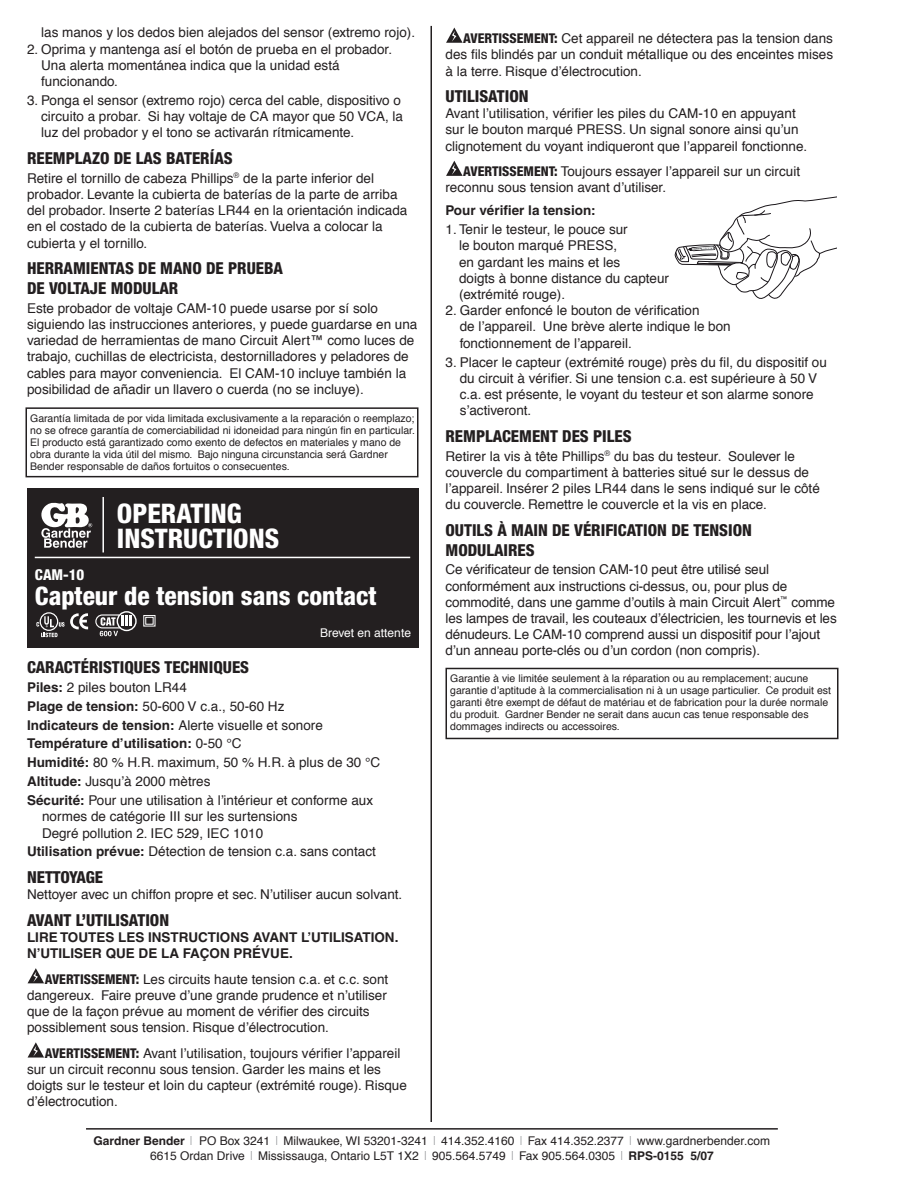
<style>
.page{position:relative;width:918px;height:1188px;background:#fff}
.page>*{position:absolute;margin:0;border:0;box-sizing:border-box;transform-origin:0 0}
.t1{font:800 condensed 27px/25.5px "Helvetica Neue LT Std";color:#fff}
.t2{font:800 condensed 25.5px "Helvetica Neue LT Std";color:#fff}
.t3{font:800 condensed 16.5px/19.8px "Helvetica Neue LT Std";color:#231f20}
.t4{font:800 condensed 15px "Helvetica Neue LT Std";color:#fff}
.t5{font:13.5px/16.2px "Helvetica";color:#231f20}
.t6{font:700 13.5px/16.2px "Helvetica";color:#231f20}
.t7{font:12px/14.4px "Helvetica";color:#231f20;text-align:center}
.t8{font:12px "Helvetica";color:#fff}
.t9{font:10.5px/12px "Helvetica";color:#231f20}
.s1{font-weight:700}
.s2{font-family:"Helvetica Neue LT Std";font-weight:800;font-stretch:condensed}
.s3{font-weight:300;font-stretch:condensed;color:#939598}
</style>
<div class="page">
<svg style="left:28px;top:968px;width:16px;height:15px"></svg>
<svg style="left:28px;top:1042px;width:16px;height:16px"></svg>
<svg style="left:446px;top:28px;width:17px;height:15px"></svg>
<svg style="left:446px;top:161px;width:17px;height:15px"></svg>
<hr style="left:430px;top:26px;width:2px;height:1096px;background:#231f20">
<div style="left:26px;top:407px;width:392px;height:70px;border:2px solid #231f20"></div>
<div style="left:446px;top:668px;width:392px;height:71px;border:2px solid #231f20"></div>
<svg style="left:675px;top:196px;width:162px;height:103px"></svg>
<div style="left:27px;top:489px;width:391px;height:159px;background:#231f20"></div>
<svg style="left:41px;top:502px;width:51px;height:46px"></svg>
<hr style="left:102px;top:497px;width:2px;height:55px;background:#fff">
<hr style="left:35px;top:557px;width:375px;height:1px;background:#fff">
<div style="left:40px;top:612px;width:18px;height:19px;border:1px solid #fff;border-radius:50%"></div>
<svg style="left:36px;top:613px;width:52px;height:24px"></svg>
<div style="left:117px;top:611px;width:20px;height:20px;border:1px solid #fff;border-radius:50%"></div>
<svg style="left:95px;top:614px;width:37px;height:22px"></svg>
<div style="left:143px;top:615px;width:12px;height:11px;border:1px solid #fff"></div>
<div style="left:145px;top:617px;width:9px;height:8px;border:1px solid #fff"></div>
<hr style="left:86px;top:1128px;width:692px;height:2px;background:#231f20">
<p class="t5" style="left:41px;top:24px;width:376px">las manos y los dedos bien alejados del sensor (extremo rojo).</p>
<p class="t5" style="left:41px;top:40px;width:352px;text-indent:-14px">2. Oprima y mantenga así el botón de prueba en el probador.<br>Una alerta momentánea indica que la unidad está funcionando.</p>
<p class="t5" style="left:41px;top:92px;width:363px;text-indent:-14px">3. Ponga el sensor (extremo rojo) cerca del cable, dispositivo o circuito a probar. Si hay voltaje de CA mayor que 50 VCA, la luz del probador y el tono se activarán rítmicamente.</p>
<p class="t3" style="left:27px;top:148px;width:207px">REEMPLAZO DE LAS BATERÍAS</p>
<p class="t5" style="left:27px;top:170px;width:382px">Retire el tornillo de cabeza Phillips<sup>®</sup> de la parte inferior del probador. Levante la cubierta de baterías de la parte de arriba del probador. Inserte 2 baterías LR44 en la orientación indicada en el costado de la cubierta de baterías. Vuelva a colocar la cubierta y el tornillo.</p>
<p class="t3" style="left:27px;top:258px;width:258px">HERRAMIENTAS DE MANO DE PRUEBA<br>DE VOLTAJE MODULAR</p>
<p class="t5" style="left:27px;top:300px;width:392px">Este probador de voltaje CAM-10 puede usarse por sí solo siguiendo las instrucciones anteriores, y puede guardarse en una variedad de herramientas de mano Circuit Alert™ como luces de trabajo, cuchillas de electricista, destornilladores y peladores de cables para mayor conveniencia. El CAM-10 incluye también la posibilidad de añadir un llavero o cuerda (no se incluye).</p>
<p class="t9" style="left:30px;top:412px;width:386px">Garantía limitada de por vida limitada exclusivamente a la reparación o reemplazo; no se ofrece garantía de comerciabilidad ni idoneidad para ningún fin en particular.<br>El producto está garantizado como exento de defectos en materiales y mano de obra durante la vida útil del mismo. Bajo ninguna circunstancia será Gardner Bender responsable de daños fortuitos o consecuentes.</p>
<h1 class="t1" style="left:117px;top:500px;width:164px">OPERATING<br>INSTRUCTIONS</h1>
<p class="t4" style="left:35px;top:565px;width:51px">CAM-10</p>
<h2 class="t2" style="left:35px;top:581px;width:343px">Capteur de tension sans contact</h2>
<p class="t8" style="left:320px;top:622px;width:92px">Brevet en attente</p>
<p class="t3" style="left:27px;top:657px;width:224px">CARACTÉRISTIQUES TECHNIQUES</p>
<p class="t5" style="left:27px;top:677px;width:355px;line-height:18.9px"><span class="s1">Piles:</span> 2 piles bouton LR44<br><span class="s1">Plage de tension:</span> 50-600 V c.a., 50-60 Hz<br><span class="s1">Indicateurs de tension:</span> Alerte visuelle et sonore <span class="s1">Température d’utilisation:</span> 0-50 °C<br><span class="s1">Humidité:</span> 80 % H.R. maximum, 50 % H.R. à plus de 30 °C <span class="s1">Altitude:</span> Jusqu’à 2000 mètres<br><span class="s1">Sécurité:</span> Pour une utilisation à l’intérieur et conforme aux</p>
<p class="t5" style="left:42px;top:808px;width:257px">normes de catégorie III sur les surtensions<br>Degré pollution 2. IEC 529, IEC 1010</p>
<p class="t5" style="left:27px;top:843px;width:350px"><span class="s1">Utilisation prévue:</span> Détection de tension c.a. sans contact</p>
<p class="t3" style="left:27px;top:867px;width:78px">NETTOYAGE</p>
<p class="t5" style="left:27px;top:886px;width:377px">Nettoyer avec un chiffon propre et sec. N’utiliser aucun solvant.</p>
<p class="t3" style="left:27px;top:910px;width:144px">AVANT L’UTILISATION</p>
<p class="t6" style="left:27px;top:929px;width:373px">LIRE TOUTES LES INSTRUCTIONS AVANT L’UTILISATION.<br>N’UTILISER QUE DE LA FAÇON PRÉVUE.</p>
<p class="t5" style="left:27px;top:970px;width:363px;text-indent:18px"><span class="s2">AVERTISSEMENT:</span> Les circuits haute tension c.a. et c.c. sont dangereux. Faire preuve d’une grande prudence et n’utiliser que de la façon prévue au moment de vérifier des circuits possiblement sous tension. Risque d’électrocution.</p>
<p class="t5" style="left:27px;top:1045px;width:381px;text-indent:18px"><span class="s2">AVERTISSEMENT:</span> Avant l’utilisation, toujours vérifier l’appareil sur un circuit reconnu sous tension. Garder les mains et les doigts sur le testeur et loin du capteur (extrémité rouge). Risque d’électrocution.</p>
<p class="t5" style="left:446px;top:30px;width:389px;text-align:justify;text-indent:18px"><span class="s2">AVERTISSEMENT:</span> Cet appareil ne détectera pas la tension dans des fils blindés par un conduit métallique ou des enceintes mises à la terre. Risque d’électrocution.</p>
<p class="t3" style="left:446px;top:86px;width:85px">UTILISATION</p>
<p class="t5" style="left:446px;top:105px;width:363px">Avant l’utilisation, vérifier les piles du CAM-10 en appuyant sur le bouton marqué PRESS. Un signal sonore ainsi qu’un clignotement du voyant indiqueront que l’appareil fonctionne.</p>
<p class="t5" style="left:446px;top:163px;width:356px;text-indent:18px"><span class="s2">AVERTISSEMENT:</span> Toujours essayer l’appareil sur un circuit reconnu sous tension avant d’utiliser.</p>
<p class="t6" style="left:446px;top:202px;width:152px">Pour vérifier la tension:</p>
<p class="t5" style="left:459px;top:221px;width:212px;text-indent:-14px">1. Tenir le testeur, le pouce sur<br>le bouton marqué PRESS,<br>en gardant les mains et les<br>doigts à bonne distance du capteur (extrémité rouge).</p>
<p class="t5" style="left:460px;top:302px;width:273px;text-indent:-14px">2. Garder enfoncé le bouton de vérification<br>de l’appareil. Une brève alerte indique le bon fonctionnement de l’appareil.</p>
<p class="t5" style="left:460px;top:353px;width:369px;text-indent:-14px">3. Placer le capteur (extrémité rouge) près du fil, du dispositif ou du circuit à vérifier. Si une tension c.a. est supérieure à 50 V c.a. est présente, le voyant du testeur et son alarme sonore s’activeront.</p>
<p class="t3" style="left:446px;top:426px;width:188px">REMPLACEMENT DES PILES</p>
<p class="t5" style="left:446px;top:447px;width:376px">Retirer la vis à tête Phillips<sup>®</sup> du bas du testeur. Soulever le couvercle du compartiment à batteries situé sur le dessus de l’appareil. Insérer 2 piles LR44 dans le sens indiqué sur le côté du couvercle. Remettre le couvercle et la vis en place.</p>
<p class="t3" style="left:446px;top:520px;width:308px">OUTILS À MAIN DE VÉRIFICATION DE TENSION<br>MODULAIRES</p>
<p class="t5" style="left:446px;top:561px;width:393px">Ce vérificateur de tension CAM-10 peut être utilisé seul conformément aux instructions ci-dessus, ou, pour plus de commodité, dans une gamme d’outils à main Circuit Alert<sup>™</sup> comme les lampes de travail, les couteaux d’électricien, les tournevis et les dénudeurs. Le CAM-10 comprend aussi un dispositif pour l’ajout d’un anneau porte-clés ou d’un cordon (non compris).</p>
<p class="t9" style="left:450px;top:672px;width:382px">Garantie à vie limitée seulement à la réparation ou au remplacement; aucune garantie d’aptitude à la commercialisation ni à un usage particulier. Ce produit est garanti être exempt de défaut de matériau et de fabrication pour la durée normale du produit. Gardner Bender ne serait dans aucun cas tenue responsable des dommages indirects ou accessoires.</p>
<p class="t7" style="left:93px;top:1133px;width:678px"><span class="s1">Gardner Bender</span> <span class="s3">l</span> PO Box 3241 <span class="s3">l</span> Milwaukee, WI 53201-3241 <span class="s3">l</span> 414.352.4160 <span class="s3">l</span> Fax 414.352.2377 <span class="s3">l</span> www.gardnerbender.com<br>6615 Ordan Drive <span class="s3">l</span> Mississauga, Ontario L5T 1X2 <span class="s3">l</span> 905.564.5749 <span class="s3">l</span> Fax 905.564.0305 <span class="s3">l</span> <span class="s1">RPS-0155 5/07</span></p>
</div>
